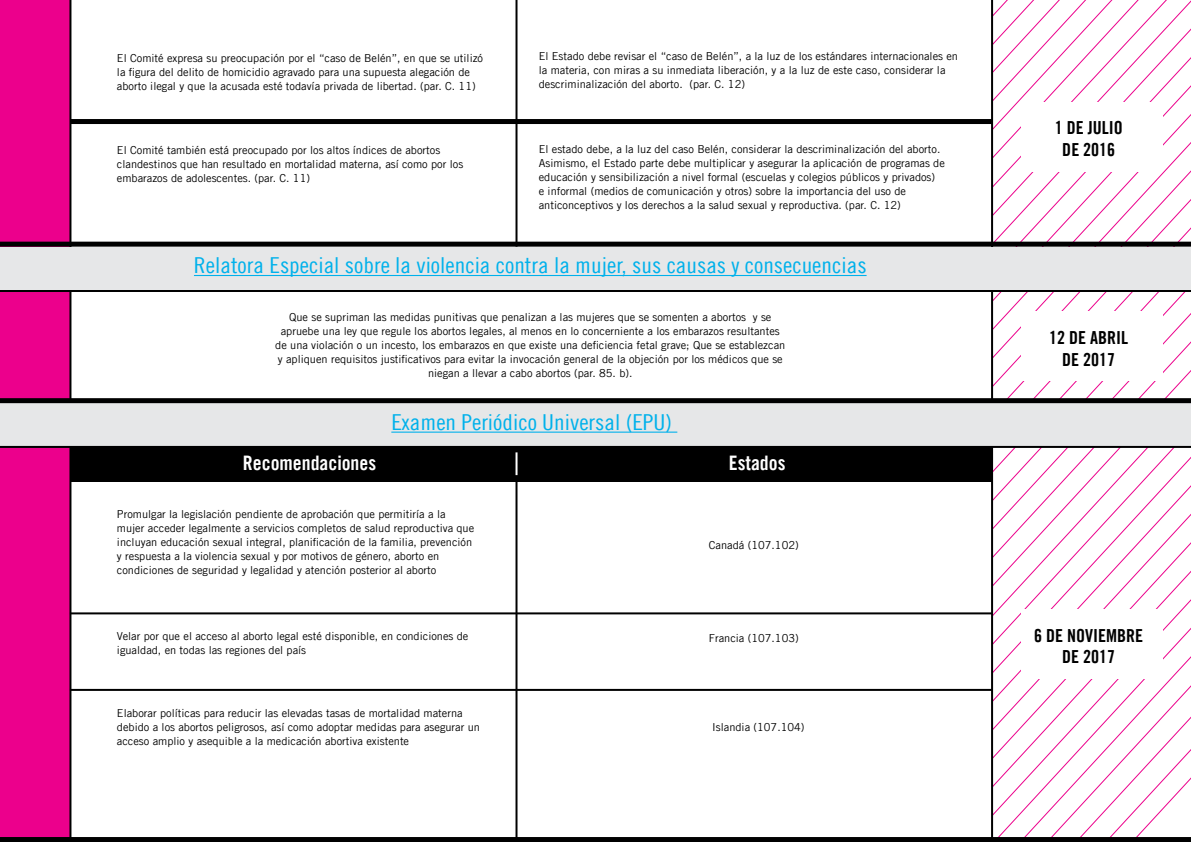
<style>
.page{position:relative;width:1191px;height:842px;background:#fff}
.page>*{position:absolute;margin:0;border:0;box-sizing:border-box;transform-origin:0 0}
.t1{font:22px "Amnesty Trade Gothic Cn 18";color:#00b1eb;scale:1.08 1}
.t2{font:20px "Amnesty Trade Gothic Bd Cn 20";color:#fff}
.t3{font:18px/21.6px "Amnesty Trade Gothic Bd Cn 20";color:#000;text-align:center}
.t4{font:11px/14px "Amnesty Trade Gothic";color:#000}
</style>
<div class="page">
<div style="left:0;top:0;width:70px;height:842px;background:#ec008c"></div>
<svg style="left:993px;top:0;width:198px;height:837px"></svg>
<hr style="left:69px;top:0;width:2px;height:842px;background:#000">
<hr style="left:991px;top:0;width:2px;height:842px;background:#000">
<div style="left:1021px;top:102px;width:141px;height:69px;background:#fff"></div>
<div style="left:1021px;top:312px;width:141px;height:69px;background:#fff"></div>
<div style="left:1021px;top:609px;width:141px;height:70px;background:#fff"></div>
<div style="left:0;top:837px;width:1191px;height:5px;background:#000"></div>
<div style="left:70px;top:119px;width:922px;height:5px;background:#000"></div>
<hr style="left:70px;top:612px;width:922px;height:2px;background:#000">
<hr style="left:70px;top:689px;width:922px;height:2px;background:#000">
<div style="left:0;top:247px;width:1190px;height:44px;background:#e6e7e8"></div>
<hr style="left:194px;top:275px;width:672px;height:1px;background:#00b1eb">
<hr style="left:0;top:290px;width:1191px;height:2px;background:#000">
<div style="left:0;top:242px;width:1191px;height:5px;background:#000"></div>
<div style="left:0;top:403px;width:1190px;height:44px;background:#e6e7e8"></div>
<hr style="left:391px;top:432px;width:286px;height:1px;background:#00b1eb">
<hr style="left:0;top:446px;width:1191px;height:2px;background:#000">
<div style="left:70px;top:446px;width:921px;height:36px;background:#000"></div>
<hr style="left:515px;top:452px;width:2px;height:23px;background:#fff">
<div style="left:0;top:398px;width:1191px;height:5px;background:#000"></div>
<hr style="left:515px;top:0;width:2px;height:247px;background:#000">
<hr style="left:515px;top:482px;width:2px;height:360px;background:#000">
<p class="t4" style="left:117px;top:51px;width:368px">El Comité expresa su preocupación por el “caso de Belén”, en que se utilizó la figura del delito de homicidio agravado para una supuesta alegación de aborto ilegal y que la acusada esté todavía privada de libertad. (par. C. 11)</p>
<p class="t4" style="left:117px;top:143px;width:348px">El Comité también está preocupado por los altos índices de abortos clandestinos que han resultado en mortalidad materna, así como por los embarazos de adolescentes. (par. C. 11)</p>
<p class="t4" style="left:539px;top:49px;width:421px">El Estado debe revisar el “caso de Belén”, a la luz de los estándares internacionales en la materia, con miras a su inmediata liberación, y a la luz de este caso, considerar la descriminalización del aborto. (par. C. 12)</p>
<p class="t4" style="left:539px;top:141px;width:408px">El estado debe, a la luz del caso Belén, considerar la descriminalización del aborto.<br>Asimismo, el Estado parte debe multiplicar y asegurar la aplicación de programas de educación y sensibilización a nivel formal (escuelas y colegios públicos y privados)<br>e informal (medios de comunicación y otros) sobre la importancia del uso de anticonceptivos y los derechos a la salud sexual y reproductiva. (par. C. 12)</p>
<h1 class="t1" style="left:194px;top:252px;width:624px">Relatora Especial sobre la violencia contra la mujer, sus causas y consecuencias</h1>
<p class="t4" style="left:275px;top:310px;width:511px;text-align:center">Que se supriman las medidas punitivas que penalizan a las mujeres que se somenten a abortos y se apruebe una ley que regule los abortos legales, al menos en lo concerniente a los embarazos resultantes de una violación o un incesto, los embarazos en que existe una deficiencia fetal grave; Que se establezcan y apliquen requisitos justificativos para evitar la invocación general de la objeción por los médicos que se niegan a llevar a cabo abortos (par. 85. b).</p>
<h1 class="t1" style="left:391px;top:409px;width:261px">Examen Periódico Universal (EPU)</h1>
<h2 class="t2" style="left:243px;top:451px;width:135px">RECOMENDACIONES</h2>
<h2 class="t2" style="left:729px;top:451px;width:58px">ESTADOS</h2>
<p class="t4" style="left:117px;top:507px;width:359px">Promulgar la legislación pendiente de aprobación que permitiría a la mujer acceder legalmente a servicios completos de salud reproductiva que incluyan educación sexual integral, planificación de la familia, prevención y respuesta a la violencia sexual y por motivos de género, aborto en condiciones de seguridad y legalidad y atención posterior al aborto</p>
<p class="t4" style="left:117px;top:629px;width:353px">Velar por que el acceso al aborto legal esté disponible, en condiciones de igualdad, en todas las regiones del país</p>
<p class="t4" style="left:117px;top:706px;width:364px">Elaborar políticas para reducir las elevadas tasas de mortalidad materna debido a los abortos peligrosos, así como adoptar medidas para asegurar un acceso amplio y asequible a la medicación abortiva existente</p>
<p class="t4" style="left:709px;top:538px;width:91px">Canadá (107.102)</p>
<p class="t4" style="left:709px;top:630px;width:91px">Francia (107.103)</p>
<p class="t4" style="left:712px;top:720px;width:94px">Islandia (107.104)</p>
<h3 class="t3" style="left:1054px;top:117px;width:69px">1 DE JULIO<br>DE 2016</h3>
<h3 class="t3" style="left:1049px;top:327px;width:77px">12 DE ABRIL<br>DE 2017</h3>
<h3 class="t3" style="left:1034px;top:624px;width:110px">6 DE NOVIEMBRE<br>DE 2017</h3>
</div>
